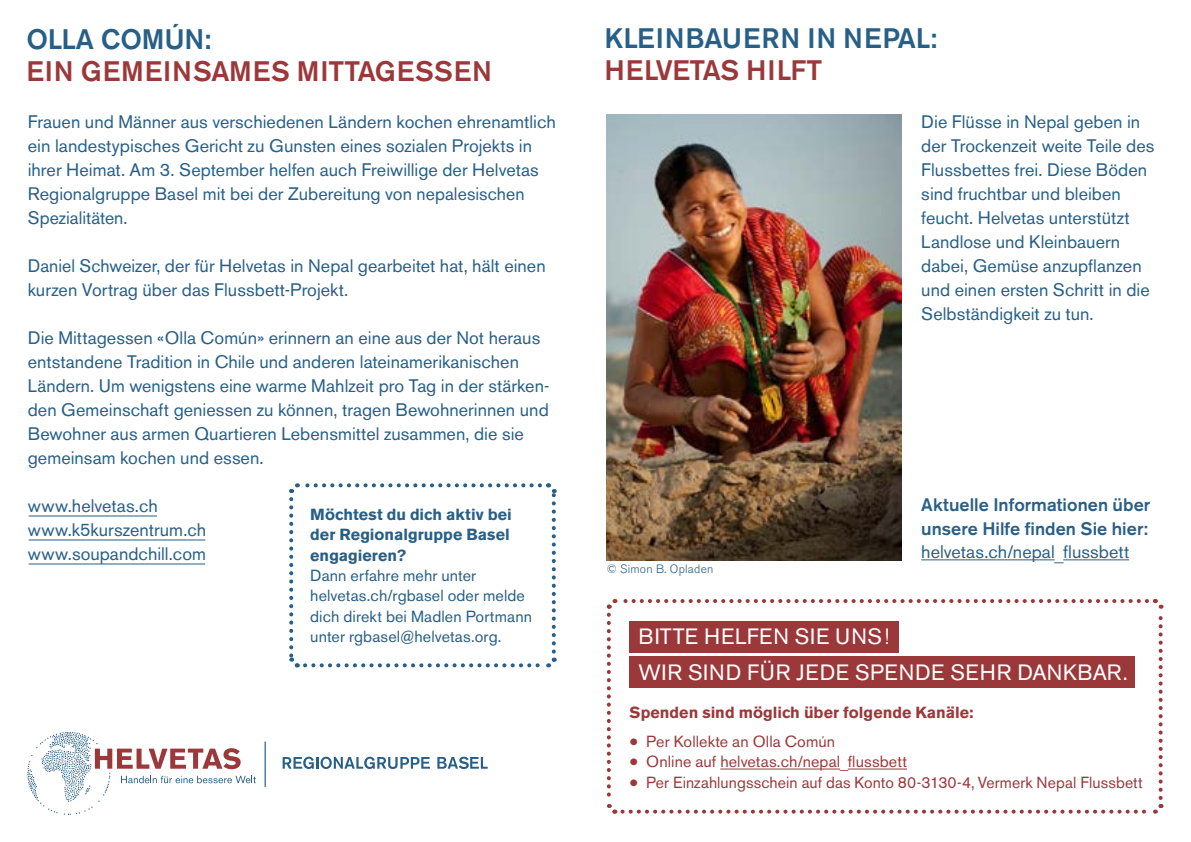
<style>
.page{position:relative;width:1191px;height:842px;background:#fff}
.page>*{position:absolute;margin:0;border:0;box-sizing:border-box;transform-origin:0 0}
.t1{font:500 28px "Akzidenz Grotesk BE";letter-spacing:.03em;color:#9b383a}
.t2{font:500 28px "Akzidenz Grotesk BE";letter-spacing:.03em;color:#275f86}
.t3{font:500 28px "Akzidenz Grotesk BE";letter-spacing:-.01em;color:#9b383a}
.t4{font:500 28px "Akzidenz Grotesk BE";color:#275f86}
.t5{font:22px/36px "Akzidenz Grotesk BE";letter-spacing:.02em;color:#fff}
.t6{font:18px/24px "Akzidenz Grotesk BE";letter-spacing:.005em;color:#275f86}
.t7{font:500 18px/24px "Akzidenz Grotesk BE";color:#275f86}
.t8{font:16px "Akzidenz Grotesk BE";letter-spacing:.005em;color:#9b383a}
.t9{font:16px/20.4px "Akzidenz Grotesk BE";letter-spacing:.005em;color:#275f86}
.t10{font:700 16px/20.4px "Akzidenz Grotesk BE";letter-spacing:.005em;color:#275f86}
.t11{font:700 16px "Akzidenz Grotesk BE";color:#9b383a}
.t12{font:300 12px "Akzidenz Grotesk BE";letter-spacing:.025em;color:#275f86}
.s1{font-size:26px}
</style>
<div class="page">
<img style="left:607px;top:115px;width:294px;height:446px">
<svg style="left:606px;top:599px;width:558px;height:215px"></svg>
<svg style="left:289px;top:483px;width:268px;height:185px"></svg>
<hr style="left:29px;top:515px;width:128px;height:1px;background:#275f86">
<hr style="left:29px;top:539px;width:176px;height:1px;background:#275f86">
<hr style="left:29px;top:563px;width:176px;height:1px;background:#275f86">
<hr style="left:921px;top:559px;width:133px;height:1px;background:#275f86">
<hr style="left:1063px;top:559px;width:66px;height:1px;background:#275f86">
<hr style="left:265px;top:742px;width:1px;height:45px;background:#00557b">
<svg style="left:27px;top:732px;width:229px;height:83px"></svg>
<svg style="left:283px;top:757px;width:147px;height:12px"></svg>
<svg style="left:437px;top:757px;width:51px;height:12px"></svg>
<div style="left:629px;top:621px;width:270px;height:31px;background:#9b383a"></div>
<div style="left:629px;top:656px;width:506px;height:31px;background:#9b383a"></div>
<hr style="left:720px;top:769px;width:120px;height:1px;background:#9b383a">
<hr style="left:847px;top:769px;width:60px;height:1px;background:#9b383a">
<h1 class="t4" style="left:27px;top:22px;width:186px">OLLA COMÚN:</h1>
<h1 class="t1" style="left:27px;top:54px;width:467px">EIN GEMEINSAMES MITTAGESSEN</h1>
<p class="t6" style="left:28px;top:110px;width:530px">Frauen und Männer aus verschiedenen Ländern kochen ehrenamtlich ein landestypisches Gericht zu Gunsten eines sozialen Projekts in ihrer Heimat. Am 3. September helfen auch Freiwillige der Helvetas Regionalgruppe Basel mit bei der Zubereitung von nepalesischen Spezialitäten.</p>
<p class="t6" style="left:28px;top:254px;width:519px">Daniel Schweizer, der für Helvetas in Nepal gearbeitet hat, hält einen kurzen Vortrag über das Flussbett-Projekt.</p>
<p class="t6" style="left:28px;top:326px;width:523px">Die Mittagessen «Olla Común» erinnern an eine aus der Not heraus entstandene Tradition in Chile und anderen lateinamerikanischen Ländern. Um wenigstens eine warme Mahlzeit pro Tag in der stärken&shy;den Gemeinschaft geniessen zu können, tragen Bewohnerinnen und Bewohner aus armen Quartieren Lebensmittel zusammen, die sie gemeinsam kochen und essen.</p>
<p class="t6" style="left:28px;top:494px;width:180px">www.helvetas.ch www.k5kurszentrum.ch www.soupandchill.com</p>
<p class="t10" style="left:310px;top:504px;width:203px">Möchtest du dich aktiv bei der Regionalgruppe Basel engagieren?</p>
<p class="t9" style="left:310px;top:565px;width:223px">Dann erfahre mehr unter helvetas.ch/rgbasel oder melde dich direkt bei Madlen Portmann unter rgbasel@helvetas.org.</p>
<h1 class="t2" style="left:604px;top:21px;width:334px">KLEINBAUERN IN NEPAL:</h1>
<h1 class="t3" style="left:604px;top:53px;width:219px">HELVETAS HILFT</h1>
<p class="t6" style="left:921px;top:110px;width:235px">Die Flüsse in Nepal geben in der Trockenzeit weite Teile des<br>Flussbettes frei. Diese Böden sind fruchtbar und bleiben feucht. Helvetas unterstützt<br>Landlose und Kleinbauern dabei, Gemüse anzupflanzen und einen ersten Schritt in die<br>Selbständigkeit zu tun.</p>
<p class="t12" style="left:607px;top:562px;width:108px">© Simon B. Opladen</p>
<p class="t7" style="left:921px;top:493px;width:230px">Aktuelle Informationen über unsere Hilfe finden Sie hier:</p>
<p class="t6" style="left:921px;top:540px;width:209px">helvetas.ch/nepal_flussbett</p>
<p class="t5" style="left:638px;top:619px;width:490px">BITTE HELFEN SIE UNS!<br>WIR SIND FÜR JEDE SPENDE SEHR DANKBAR.</p>
<p class="t11" style="left:629px;top:703px;width:345px">Spenden sind möglich über folgende Kanäle:</p>
<p class="t8" style="left:629px;top:732px;width:207px"><span class="s1">•</span> Per Kollekte an Olla Común</p>
<p class="t8" style="left:629px;top:752px;width:279px"><span class="s1">•</span> Online auf helvetas.ch/nepal_flussbett</p>
<p class="t8" style="left:629px;top:773px;width:514px"><span class="s1">•</span> Per Einzahlungsschein auf das Konto 80-3130-4, Vermerk Nepal Flussbett</p>
</div>
